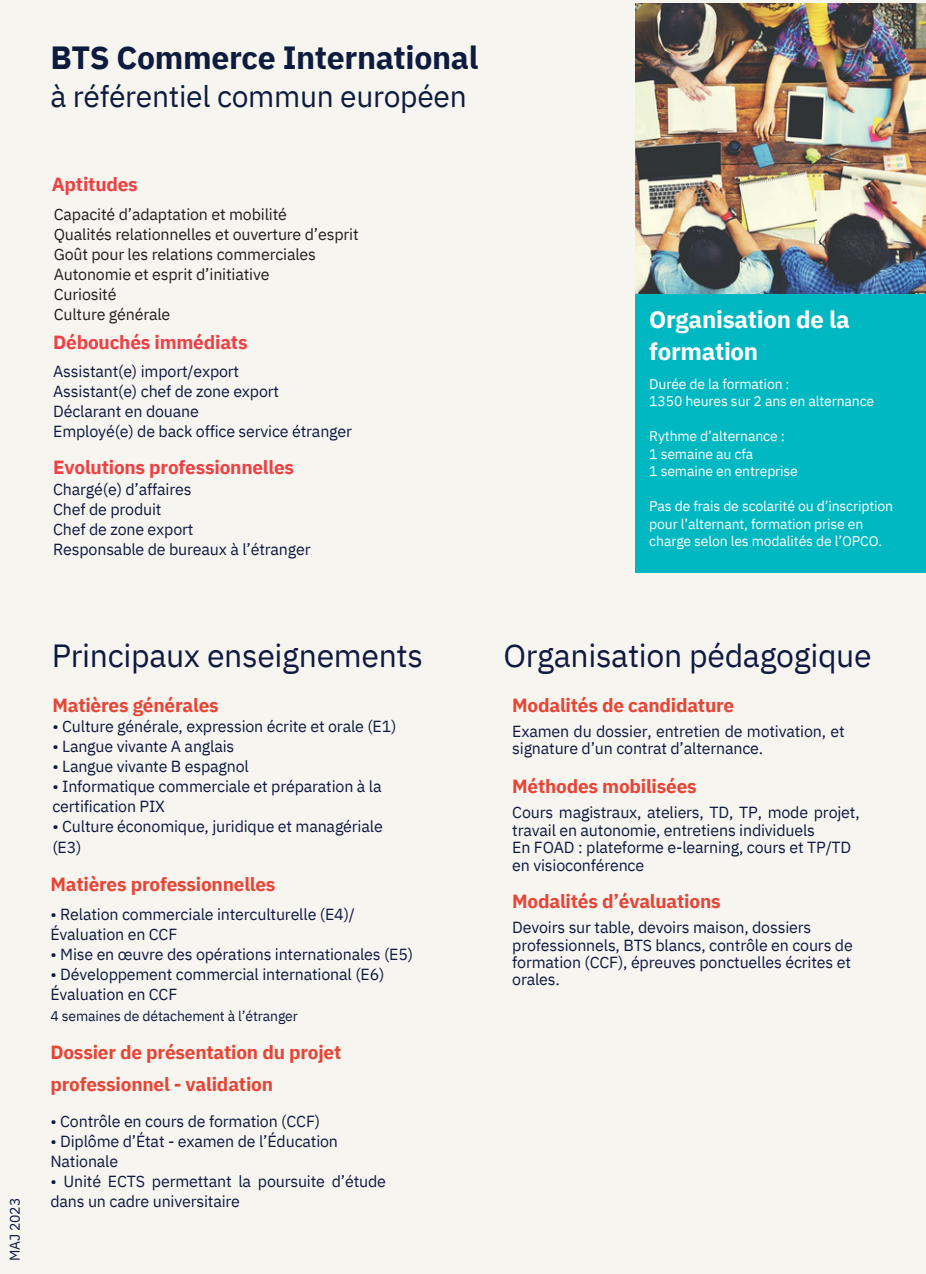
<style>
.page{position:relative;width:926px;height:1274px;background:#fff}
.page>*{position:absolute;margin:0;border:0;box-sizing:border-box;transform-origin:0 0}
.t1{font:32px "IBM Plex Sans";letter-spacing:-.01em;color:#0f1941}
.t2{font:700 32px "IBM Plex Sans";letter-spacing:-.01em;color:#0d1c3e}
.t3{font:30px "IBM Plex Sans";letter-spacing:-.01em;color:#0d1c3e}
.t4{font:700 24px/31.6px "IBM Plex Sans";letter-spacing:-.01em;color:#fff}
.t5{font:700 19px/31.6px "IBM Plex Sans";letter-spacing:-.01em;color:#e74536}
.t6{font:700 19px "IBM Plex Sans";letter-spacing:-.01em;color:#ef4144}
.t7{font:16px/20px "IBM Plex Sans";letter-spacing:-.01em;color:#0f1941}
.t8{font:16px/20px "IBM Plex Sans";letter-spacing:-.01em;color:#231f20}
.t9{font:14px/17.6px "IBM Plex Sans";letter-spacing:-.01em;color:#fff}
.t10{font:14px "IBM Plex Sans";letter-spacing:-.01em;color:#0f1941}
</style>
<div class="page">
<div style="left:0;top:0;width:925px;height:1273px;background:#f7f5f0"></div>
<img style="left:635px;top:3px;width:291px;height:291px">
<div style="left:635px;top:295px;width:291px;height:278px;background:#00b8c1"></div>
<h1 class="t2" style="left:50px;top:36px;width:429px">BTS Commerce International</h1>
<h2 class="t3" style="left:50px;top:76px;width:418px">à référentiel commun européen</h2>
<p class="t6" style="left:52px;top:171px;width:87px">Aptitudes</p>
<p class="t8" style="left:54px;top:204px;width:306px">Capacité d’adaptation et mobilité<br>Qualités relationnelles et ouverture d’esprit<br>Goût pour les relations commerciales<br>Autonomie et esprit d’initiative<br>Curiosité<br>Culture générale</p>
<p class="t6" style="left:53px;top:330px;width:196px">Débouchés immédiats</p>
<p class="t7" style="left:53px;top:361px;width:300px">Assistant(e) import/export<br>Assistant(e) chef de zone export<br>Déclarant en douane<br>Employé(e) de back office service étranger</p>
<p class="t6" style="left:53px;top:455px;width:242px">Evolutions professionnelles</p>
<p class="t7" style="left:53px;top:479px;width:259px">Chargé(e) d’affaires<br>Chef de produit<br>Chef de zone export<br>Responsable de bureaux à l’étranger</p>
<h3 class="t4" style="left:649px;top:303px;width:202px">Organisation de la formation</h3>
<p class="t9" style="left:649px;top:374px;width:226px">Durée de la formation :<br>1350 heures sur 2 ans en alternance</p>
<p class="t9" style="left:649px;top:427px;width:150px">Rythme d’alternance :<br>1 semaine au cfa<br>1 semaine en entreprise</p>
<p class="t9" style="left:649px;top:497px;width:245px">Pas de frais de scolarité ou d’inscription pour l’alternant, formation prise en charge selon les modalités de l’OPCO.</p>
<p class="t10" style="left:6px;top:1261px;width:65px;rotate:-90deg">MAJ 2023</p>
<h1 class="t1" style="left:52px;top:634px;width:373px">Principaux enseignements</h1>
<p class="t5" style="left:52px;top:689px;width:168px">Matières générales</p>
<p class="t7" style="left:52px;top:716px;width:346px">• Culture générale, expression écrite et orale (E1)</p>
<p class="t7" style="left:52px;top:736px;width:183px">• Langue vivante A anglais</p>
<p class="t7" style="left:52px;top:756px;width:198px">• Langue vivante B espagnol</p>
<p class="t7" style="left:52px;top:776px;width:331px">• Informatique commerciale et préparation à la certification PIX</p>
<p class="t7" style="left:52px;top:816px;width:332px">• Culture économique, juridique et managériale (E3)</p>
<p class="t5" style="left:50px;top:868px;width:226px">Matières professionnelles</p>
<p class="t7" style="left:50px;top:904px;width:306px">• Relation commerciale interculturelle (E4)/<br>Évaluation en CCF</p>
<p class="t7" style="left:50px;top:944px;width:364px">• Mise en œuvre des opérations internationales (E5)</p>
<p class="t7" style="left:50px;top:964px;width:335px">• Développement commercial international (E6)<br>Évaluation en CCF</p>
<p class="t10" style="left:50px;top:1006px;width:249px">4 semaines de détachement à l’étranger</p>
<p class="t5" style="left:50px;top:1036px;width:292px">Dossier de présentation du projet professionnel - validation</p>
<p class="t7" style="left:50px;top:1111px;width:271px">• Contrôle en cours de formation (CCF)</p>
<p class="t7" style="left:50px;top:1131px;width:289px">• Diplôme d’État - examen de l’Éducation<br>Nationale</p>
<p class="t7" style="left:50px;top:1171px;width:337px">• Unité ECTS permettant la poursuite d’étude dans un cadre universitaire</p>
<h1 class="t1" style="left:503px;top:634px;width:369px">Organisation pédagogique</h1>
<p class="t5" style="left:512px;top:689px;width:223px">Modalités de candidature</p>
<p class="t7" style="left:512px;top:722px;width:334px;line-height:17.4px">Examen du dossier, entretien de motivation, et signature d’un contrat d’alternance.</p>
<p class="t5" style="left:512px;top:770px;width:186px">Méthodes mobilisées</p>
<p class="t7" style="left:512px;top:803px;width:349px;line-height:17.4px">Cours magistraux, ateliers, TD, TP, mode projet, travail en autonomie, entretiens individuels<br>En FOAD : plateforme e-learning, cours et TP/TD en visioconférence</p>
<p class="t5" style="left:512px;top:885px;width:210px">Modalités d’évaluations</p>
<p class="t7" style="left:512px;top:918px;width:342px;line-height:17.4px">Devoirs sur table, devoirs maison, dossiers professionnels, BTS blancs, contrôle en cours de formation (CCF), épreuves ponctuelles écrites et orales.</p>
</div>
